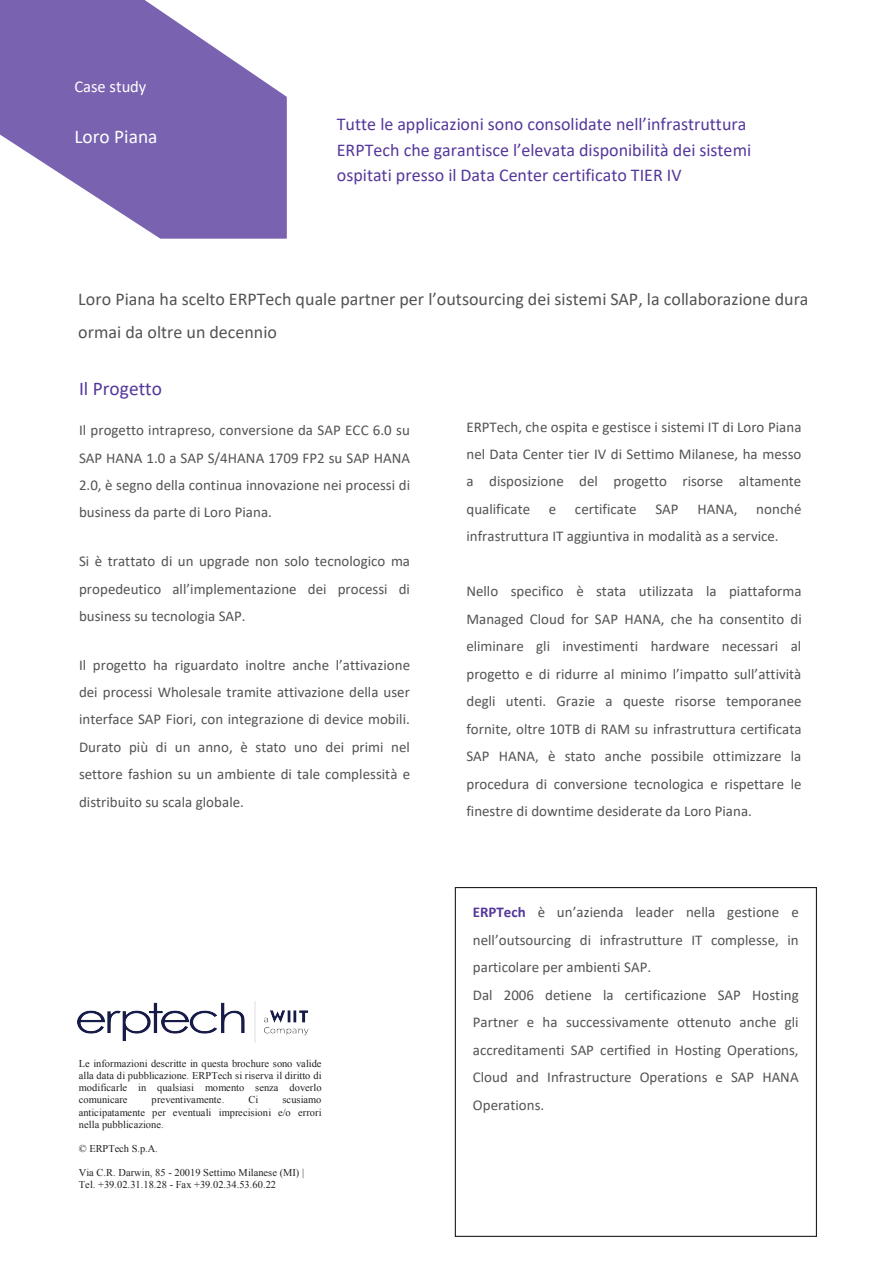
<style>
.page{position:relative;width:893px;height:1263px;background:#fff}
.page>*{position:absolute;margin:0;border:0;box-sizing:border-box;transform-origin:0 0}
.t1{font:19.5px "Calibri";color:#55379b}
.t2{font:19.5px "Calibri";color:#fff}
.t3{font:18px/25.3px "Calibri";color:#55379b}
.t4{font:18px/33px "Calibri";color:#525352}
.t5{font:16.5px "Calibri";color:#fff}
.t6{font:15px/27.5px "Calibri";color:#525352;text-align:justify}
.t7{font:10.5px/12.1px "Times New Roman";letter-spacing:.005em;color:#231f20;text-align:justify}
.s1{font-weight:700;color:#55379b}
</style>
<div class="page">
<svg style="left:0;top:0;width:287px;height:239px;fill:#7962b0"></svg>
<div style="left:455px;top:887px;width:362px;height:350px;border:1px solid #231f20"></div>
<img style="left:77px;top:1001px;width:231px;height:41px">
<p class="t5" style="left:74px;top:75px;width:73px">Case study</p>
<p class="t2" style="left:74px;top:123px;width:85px">Loro Piana</p>
<p class="t3" style="left:337px;top:111px;width:416px">Tutte le applicazioni sono consolidate nell’infrastruttura<br>ERPTech che garantisce l’elevata disponibilità dei sistemi ospitati presso il Data Center certificato TIER IV</p>
<p class="t4" style="left:78px;top:282px;width:732px">Loro Piana ha scelto ERPTech quale partner per l’outsourcing dei sistemi SAP, la collaborazione dura ormai da oltre un decennio</p>
<p class="t1" style="left:79px;top:375px;width:84px">Il Progetto</p>
<p class="t6" style="left:79px;top:416px;width:333px">Il progetto intrapreso, conversione da SAP ECC 6.0 su SAP HANA 1.0 a SAP S/4HANA 1709 FP2 su SAP HANA 2.0, è segno della continua innovazione nei processi di business da parte di Loro Piana.</p>
<p class="t6" style="left:79px;top:547px;width:333px">Si è trattato di un upgrade non solo tecnologico ma propedeutico all’implementazione dei processi di business su tecnologia SAP.</p>
<p class="t6" style="left:79px;top:650px;width:333px">Il progetto ha riguardato inoltre anche l’attivazione dei processi Wholesale tramite attivazione della user interface SAP Fiori, con integrazione di device mobili.<br>Durato più di un anno, è stato uno dei primi nel settore fashion su un ambiente di tale complessità e distribuito su scala globale.</p>
<p class="t7" style="left:79px;top:1057px;width:244px">Le informazioni descritte in questa brochure sono valide alla data di pubblicazione. ERPTech si riserva il diritto di modificarle in qualsiasi momento senza doverlo comunicare</p>
<p class="t7" style="left:79px;top:1094px;width:244px;text-indent:204px">scusiamo anticipatamente per eventuali imprecisioni e/o errori nella pubblicazione.</p>
<p class="t7" style="left:79px;top:1142px;width:80px">© ERPTech S.p.A.</p>
<p class="t7" style="left:79px;top:1166px;width:227px">Via C.R. Darwin, 85 - 20019 Settimo Milanese (MI) |<br>Tel. +39.02.31.18.28 - Fax +39.02.34.53.60.22</p>
<p class="t7" style="left:152px;top:1094px;width:74px">preventivamente.</p>
<p class="t7" style="left:248px;top:1094px;width:11px">Ci</p>
<p class="t6" style="left:466px;top:412px;width:337px">ERPTech, che ospita e gestisce i sistemi IT di Loro Piana nel Data Center tier IV di Settimo Milanese, ha messo a disposizione del progetto risorse altamente qualificate e certificate</p>
<p class="t6" style="left:466px;top:495px;width:337px;text-indent:290px">nonché infrastruttura IT aggiuntiva in modalità as a service.</p>
<p class="t6" style="left:655px;top:495px;width:25px">SAP</p>
<p class="t6" style="left:697px;top:495px;width:42px">HANA,</p>
<p class="t6" style="left:466px;top:577px;width:337px">Nello specifico è stata utilizzata la piattaforma Managed Cloud for SAP HANA, che ha consentito di eliminare gli investimenti hardware necessari al progetto e di ridurre al minimo l’impatto sull’attività degli utenti. Grazie a queste risorse temporanee fornite, oltre 10TB di RAM su infrastruttura certificata SAP HANA, è stato anche possibile ottimizzare la procedura di conversione tecnologica e rispettare le finestre di downtime desiderate da Loro Piana.</p>
<p class="t6" style="left:473px;top:898px;width:327px;text-align:left"><span class="s1">ERPTech</span> è un’azienda leader nella gestione e nell’outsourcing di infrastrutture IT complesse, in particolare per ambienti SAP.<br>Dal 2006 detiene la certificazione SAP Hosting Partner e ha successivamente ottenuto anche gli accreditamenti SAP certified in Hosting Operations, Cloud and Infrastructure Operations e SAP HANA Operations.</p>
</div>
